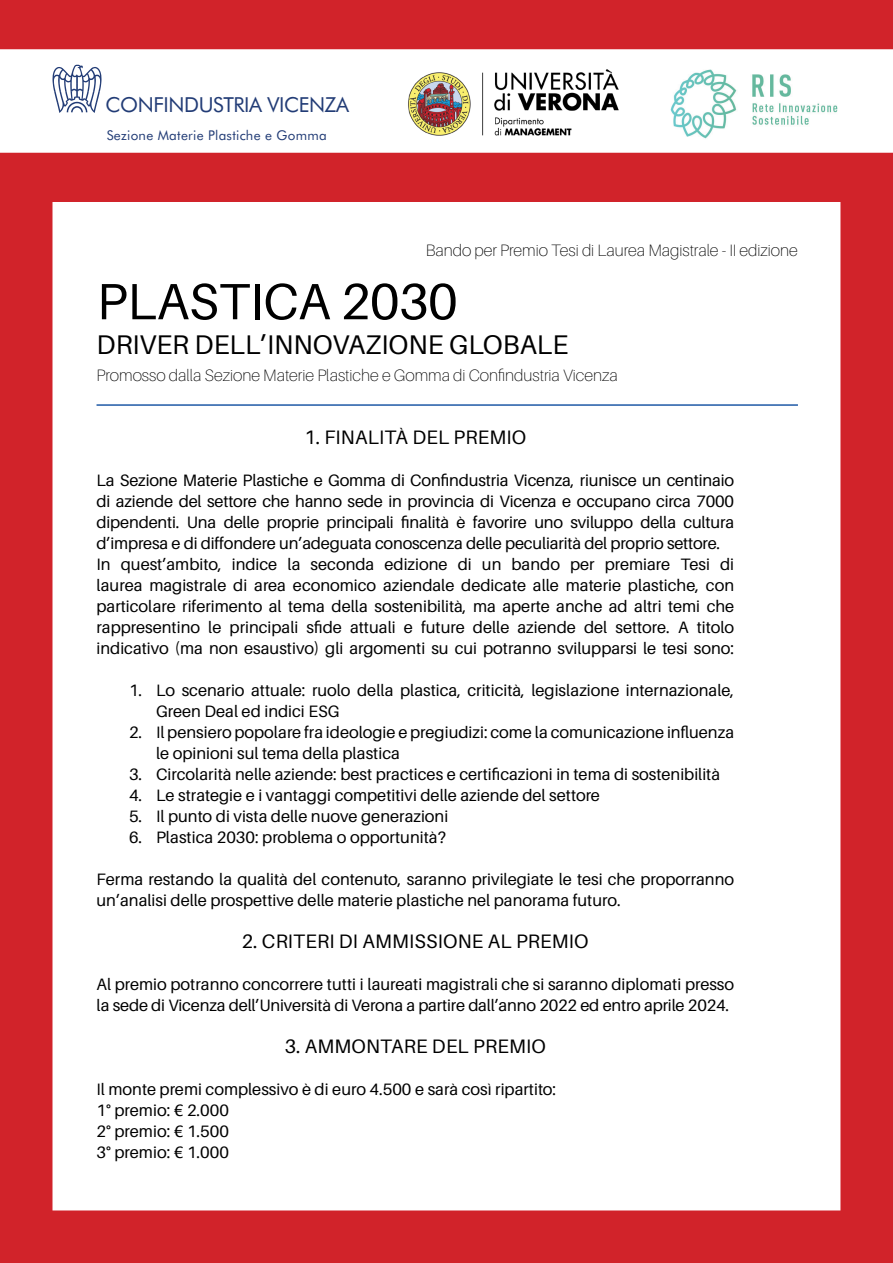
<style>
.page{position:relative;width:893px;height:1263px;background:#d1232a}
.page>*{position:absolute;margin:0;border:0;box-sizing:border-box;transform-origin:0 0}
.t1{font:51px "Aileron";letter-spacing:-.005em;color:#000}
.t2{font:27px "Aileron";color:#000}
.t3{font:20.7px "Futura BT";letter-spacing:-.02em;color:#223c76}
.t4{font:19.5px "Aileron";letter-spacing:.01em;color:#000}
.t5{font:16.5px/21px "Aileron";color:#000}
.t6{font:100 16.5px "Aileron";color:#000}
.t7{font:13.5px "Futura BT";letter-spacing:.02em;color:#223c76}
</style>
<div class="page">
<div style="left:52px;top:202px;width:788px;height:1008px;background:#fff"></div>
<div style="left:0;top:49px;width:893px;height:104px;background:#fff"></div>
<hr style="left:97px;top:404px;width:701px;height:2px;background:#1f59a6">
<svg style="left:52px;top:65px;width:50px;height:48px;background:#bdc5d6"></svg>
<img style="left:663px;top:55px;width:181px;height:96px">
<img style="left:398px;top:68px;width:232px;height:76px">
<p class="t3" style="left:106px;top:92px;width:245px">CONFINDUSTRIA VICENZA</p>
<p class="t7" style="left:107px;top:127px;width:221px">Sezione Materie Plastiche e Gomma</p>
<p class="t6" style="left:426px;top:241px;width:374px">Bando per Premio Tesi di Laurea Magistrale - II edizione</p>
<p class="t1" style="left:97px;top:274px;width:362px">PLASTICA 2030</p>
<p class="t2" style="left:97px;top:330px;width:473px">DRIVER DELL’INNOVAZIONE GLOBALE</p>
<p class="t6" style="left:97px;top:366px;width:523px">Promosso dalla Sezione Materie Plastiche e Gomma di Confindustria Vicenza</p>
<p class="t4" style="left:304px;top:426px;width:223px">1. FINALITÀ DEL PREMIO</p>
<p class="t5" style="left:97px;top:470px;width:639px;text-align:justify">La Sezione Materie Plastiche e Gomma di Confindustria Vicenza, riunisce un centinaio di aziende del settore che hanno sede in provincia di Vicenza e occupano circa 7000 dipendenti. Una delle proprie principali finalità è favorire uno sviluppo della cultura d’impresa e di diffondere un’adeguata conoscenza delle peculiarità del proprio settore.</p>
<p class="t5" style="left:97px;top:554px;width:639px;text-align:justify">In quest’ambito, indice la seconda edizione di un bando per premiare Tesi di laurea magistrale di area economico aziendale dedicate alle materie plastiche, con particolare riferimento al tema della sostenibilità, ma aperte anche ad altri temi che rappresentino le principali sfide attuali e future delle aziende del settore. A titolo indicativo (ma non esaustivo) gli argomenti su cui potranno svilupparsi le tesi sono:</p>
<p class="t5" style="left:156px;top:680px;width:580px;text-indent:-27px">1. Lo scenario attuale: ruolo della plastica, criticità, legislazione internazionale,<br>Green Deal ed indici ESG</p>
<p class="t5" style="left:156px;top:722px;width:580px;text-indent:-27px">2. Il pensiero popolare fra ideologie e pregiudizi: come la comunicazione influenza le opinioni sul tema della plastica</p>
<p class="t5" style="left:129px;top:764px;width:593px">3. Circolarità nelle aziende: best practices e certificazioni in tema di sostenibilità</p>
<p class="t5" style="left:129px;top:785px;width:472px">4. Le strategie e i vantaggi competitivi delle aziende del settore</p>
<p class="t5" style="left:129px;top:806px;width:321px">5. Il punto di vista delle nuove generazioni</p>
<p class="t5" style="left:129px;top:827px;width:318px">6. Plastica 2030: problema o opportunità?</p>
<p class="t5" style="left:97px;top:869px;width:639px">Ferma restando la qualità del contenuto, saranno privilegiate le tesi che proporranno un’analisi delle prospettive delle materie plastiche nel panorama futuro.</p>
<p class="t4" style="left:242px;top:930px;width:348px">2. CRITERI DI AMMISSIONE AL PREMIO</p>
<p class="t5" style="left:97px;top:974px;width:639px">Al premio potranno concorrere tutti i laureati magistrali che si saranno diplomati presso la sede di Vicenza dell’Università di Verona a partire dall’anno 2022 ed entro aprile 2024.</p>
<p class="t4" style="left:285px;top:1035px;width:263px">3. AMMONTARE DEL PREMIO</p>
<p class="t5" style="left:97px;top:1079px;width:461px">Il monte premi complessivo è di euro 4.500 e sarà così ripartito:</p>
<p class="t5" style="left:97px;top:1100px;width:134px">1° premio: € 2.000</p>
<p class="t5" style="left:97px;top:1121px;width:134px">2° premio: € 1.500</p>
<p class="t5" style="left:97px;top:1142px;width:134px">3° premio: € 1.000</p>
</div>
